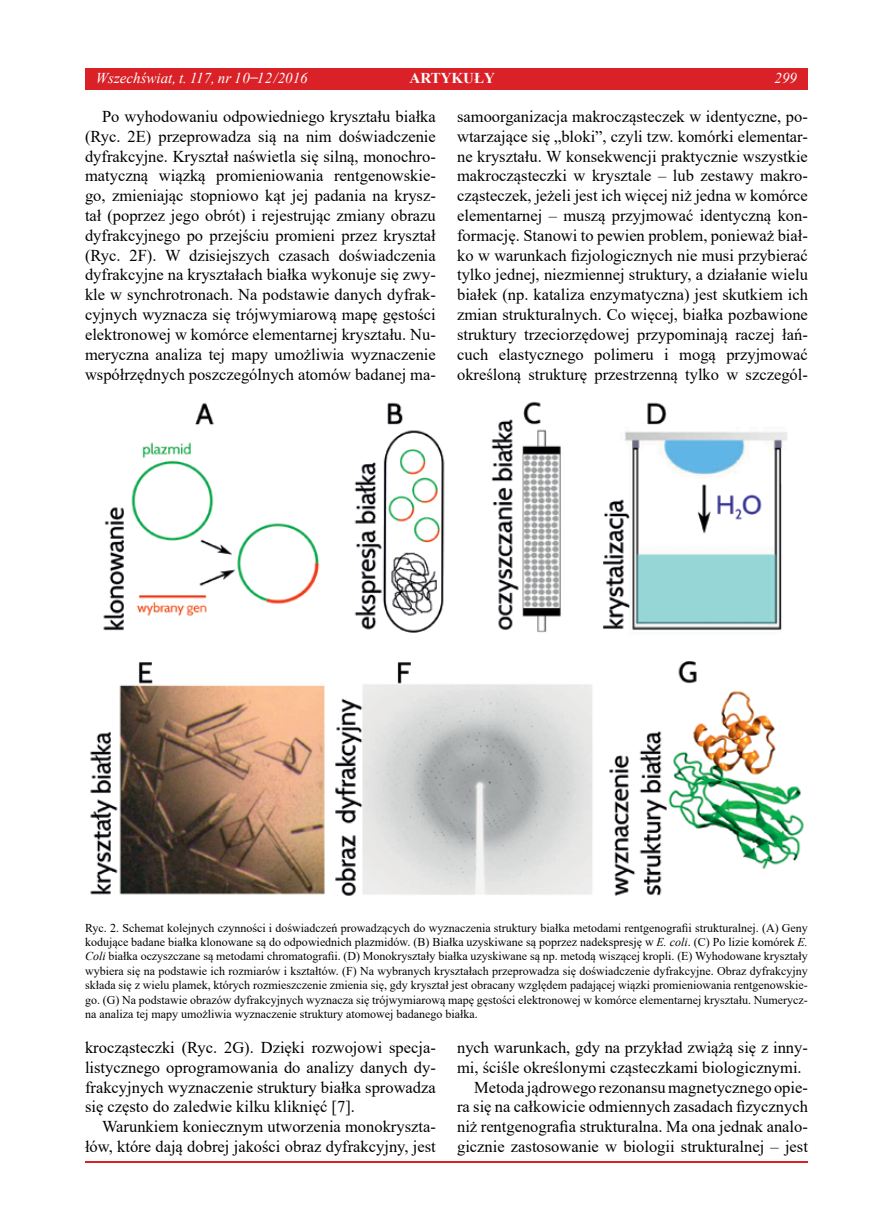
<style>
.page{position:relative;width:893px;height:1225px;background:#fff}
.page>*{position:absolute;margin:0;border:0;box-sizing:border-box;transform-origin:0 0}
.t1{font:16.5px/19.8px "Times New Roman";color:#000;text-align:justify}
.t2{font:italic 15px "Times New Roman";color:#fff}
.t3{font:700 15px "Times New Roman";color:#fff}
.t4{font:12px/14.4px "Times New Roman";color:#000;text-align:justify}
.s1{font-style:normal}
.s2{font-style:italic}
</style>
<div class="page">
<hr style="left:85px;top:1161px;width:723px;height:1px;background:#da2128">
<img style="left:90px;top:401px;width:714px;height:495px">
<div style="left:85px;top:68px;width:723px;height:21px;background:#da2128"></div>
<p class="t2" style="left:96px;top:68px;width:214px">Wszechświat, t. 117, nr 10 <span class="s1">̶</span>12/2016</p>
<p class="t3" style="left:410px;top:67px;width:87px">ARTYKUŁY</p>
<p class="t2" style="left:774px;top:68px;width:24px">299</p>
<p class="t1" style="left:85px;top:106px;width:352px;text-indent:17px">Po wyhodowaniu odpowiedniego kryształu białka (Ryc. 2E) przeprowadza sią na nim doświadczenie dyfrakcyjne. Kryształ naświetla się silną, monochro&shy;matyczną wiązką promieniowania rentgenowskie&shy;go, zmieniając stopniowo kąt jej padania na krysz&shy;tał (poprzez jego obrót) i rejestrując zmiany obrazu dyfrakcyjnego po przejściu promieni przez kryształ (Ryc. 2F). W dzisiejszych czasach doświadczenia dyfrakcyjne na kryształach białka wykonuje się zwy&shy;kle w synchrotronach. Na podstawie danych dyfrak&shy;cyjnych wyznacza się trójwymiarową mapę gęstości elektronowej w komórce elementarnej kryształu. Nu&shy;meryczna analiza tej mapy umożliwia wyznaczenie współrzędnych poszczególnych atomów badanej ma-</p>
<p class="t1" style="left:457px;top:106px;width:352px">samoorganizacja makrocząsteczek w identyczne, po&shy;wtarzające się „bloki”, czyli tzw. komórki elementar&shy;ne kryształu. W konsekwencji praktycznie wszystkie makrocząsteczki w krysztale – lub zestawy makro&shy;cząsteczek, jeżeli jest ich więcej niż jedna w komórce elementarnej – muszą przyjmować identyczną kon&shy;formację. Stanowi to pewien problem, ponieważ biał&shy;ko w warunkach fizjologicznych nie musi przybierać tylko jednej, niezmiennej struktury, a działanie wielu białek (np. kataliza enzymatyczna) jest skutkiem ich zmian strukturalnych. Co więcej, białka pozbawione struktury trzeciorzędowej przypominają raczej łań&shy;cuch elastycznego polimeru i mogą przyjmować określoną strukturę przestrzenną tylko w szczegól-</p>
<p class="t4" style="left:85px;top:920px;width:724px">Ryc. 2. Schemat kolejnych czynności i doświadczeń prowadzących do wyznaczenia struktury białka metodami rentgenografii strukturalnej. (A) Geny kodujące badane białka klonowane są do odpowiednich plazmidów. (B) Białka uzyskiwane są poprzez nadekspresję w <span class="s2">E. coli</span>. (C) Po lizie komórek <span class="s2">E.<br>Coli</span> białka oczyszczane są metodami chromatografii. (D) Monokryształy białka uzyskiwane są np. metodą wiszącej kropli. (E) Wyhodowane kryształy wybiera się na podstawie ich rozmiarów i kształtów. (F) Na wybranych kryształach przeprowadza się doświadczenie dyfrakcyjne. Obraz dyfrakcyjny składa się z wielu plamek, których rozmieszczenie zmienia się, gdy kryształ jest obracany względem padającej wiązki promieniowania rentgenowskie&shy;go. (G) Na podstawie obrazów dyfrakcyjnych wyznacza się trójwymiarową mapę gęstości elektronowej w komórce elementarnej kryształu. Numerycz&shy;na analiza tej mapy umożliwia wyznaczenie struktury atomowej badanego białka.</p>
<p class="t1" style="left:85px;top:1037px;width:352px">krocząsteczki (Ryc. 2G). Dzięki rozwojowi specja&shy;listycznego oprogramowania do analizy danych dy&shy;frakcyjnych wyznaczenie struktury białka sprowadza się często do zaledwie kilku kliknięć [7].</p>
<p class="t1" style="left:85px;top:1116px;width:352px;text-align:right">Warunkiem koniecznym utworzenia monokryszta&shy;łów, które dają dobrej jakości obraz dyfrakcyjny, jest</p>
<p class="t1" style="left:457px;top:1037px;width:352px">nych warunkach, gdy na przykład zwiążą się z inny-</p>
<p class="t1" style="left:457px;top:1056px;width:346px">mi, ściśle określonymi cząsteczkami biologicznymi.</p>
<p class="t1" style="left:474px;top:1076px;width:335px">Metoda jądrowego rezonansu magnetycznego opie-</p>
<p class="t1" style="left:457px;top:1096px;width:352px">ra się na całkowicie odmiennych zasadach fizycznych</p>
<p class="t1" style="left:457px;top:1116px;width:352px">niż rentgenografia strukturalna. Ma ona jednak analo-</p>
<p class="t1" style="left:457px;top:1136px;width:352px">gicznie zastosowanie w biologii strukturalnej – jest</p>
</div>
